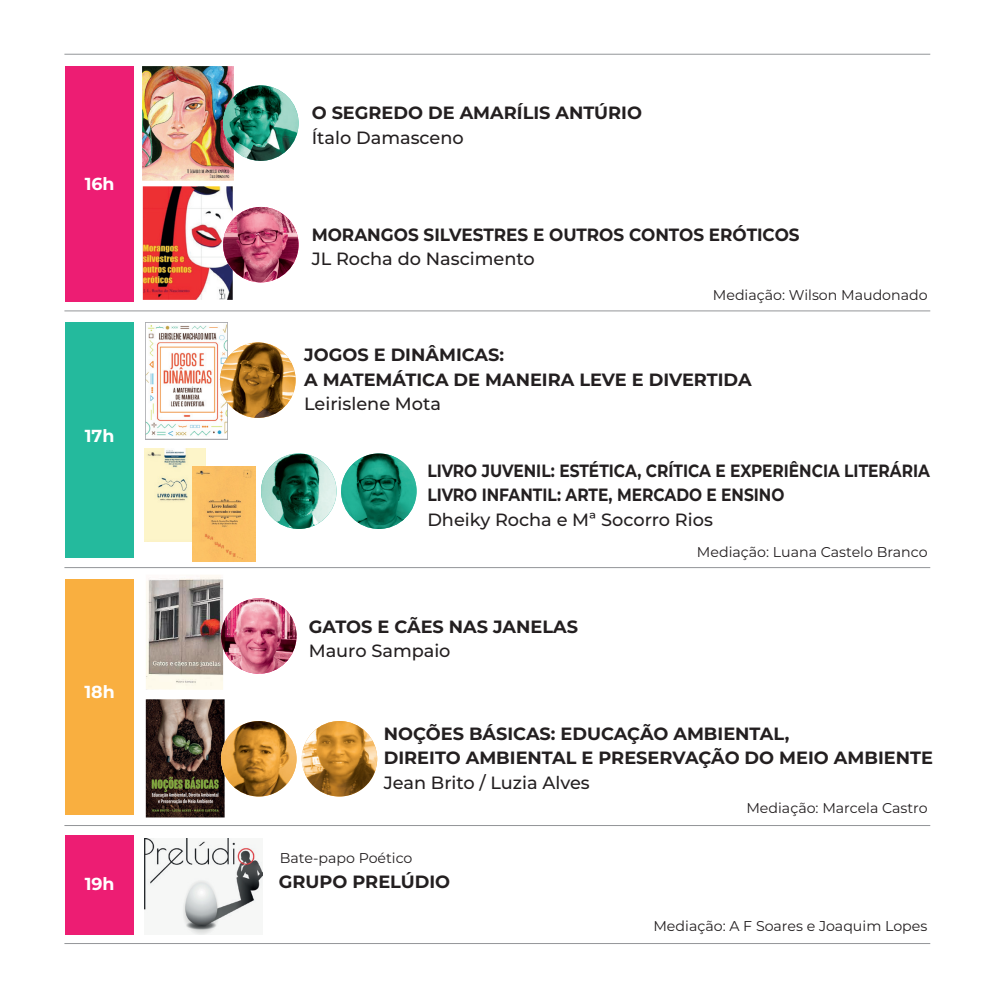
<style>
.page{position:relative;width:993px;height:993px;background:#fff}
.page>*{position:absolute;margin:0;border:0;box-sizing:border-box;transform-origin:0 0}
.t1{font:700 17.68px/24.3px "Montserrat";color:#231f20}
.t2{font:500 17.68px "Montserrat";color:#231f20}
.t3{font:700 17.68px/24.3px "Montserrat";color:#231f20;scale:.87 1}
.t4{font:700 17.68px "Montserrat";color:#231f20;scale:.95 1}
.t5{font:700 17.32px "Montserrat";color:#fff}
.t6{font:14.17px "Montserrat";color:#231f20}
</style>
<div class="page">
<img style="left:146px;top:699px;width:78px;height:118px">
<svg style="left:145px;top:322px;width:83px;height:117px"></svg>
<img style="left:146px;top:323px;width:81px;height:115px">
<img style="left:143px;top:186px;width:90px;height:114px">
<div style="left:65px;top:66px;width:68px;height:235px;background:#ed1d73"></div>
<hr style="left:64px;top:54px;width:865px;height:1px;background:#939598">
<img style="left:223px;top:207px;width:75px;height:75px;border-radius:38px">
<div style="left:65px;top:322px;width:68px;height:236px;background:#24ba9d"></div>
<hr style="left:64px;top:310px;width:865px;height:1px;background:#939598">
<div style="left:65px;top:579px;width:68px;height:235px;background:#f9af40"></div>
<hr style="left:64px;top:567px;width:865px;height:1px;background:#939598">
<hr style="left:64px;top:824px;width:865px;height:1px;background:#939598">
<svg style="left:220px;top:342px;width:75px;height:76px"></svg>
<img style="left:228px;top:353px;width:67px;height:65px">
<svg style="left:220px;top:380px;width:2px;height:13px"></svg>
<img style="left:261px;top:453px;width:75px;height:75px;border-radius:38px">
<svg style="left:341px;top:453px;width:75px;height:75px"></svg>
<img style="left:341px;top:477px;width:75px;height:14px">
<img style="left:341px;top:453px;width:37px;height:35px">
<svg style="left:221px;top:720px;width:75px;height:76px"></svg>
<img style="left:283px;top:758px;width:13px;height:29px">
<img style="left:224px;top:720px;width:34px;height:23px">
<svg style="left:301px;top:720px;width:76px;height:76px"></svg>
<img style="left:339px;top:720px;width:38px;height:66px">
<img style="left:301px;top:758px;width:35px;height:38px">
<img style="left:142px;top:66px;width:92px;height:115px">
<img style="left:223px;top:85px;width:75px;height:76px;border-radius:38px">
<img style="left:144px;top:449px;width:61px;height:92px">
<img style="left:193px;top:466px;width:62px;height:95px">
<img style="left:146px;top:575px;width:77px;height:114px">
<img style="left:221px;top:598px;width:75px;height:75px;border-radius:38px">
<div style="left:65px;top:834px;width:68px;height:100px;background:#ed1d73"></div>
<hr style="left:64px;top:942px;width:865px;height:1px;background:#939598">
<img style="left:144px;top:838px;width:118px;height:95px">
<p class="t5" style="left:85px;top:171px;width:31px">16h</p>
<p class="t5" style="left:85px;top:423px;width:31px">17h</p>
<p class="t5" style="left:84px;top:679px;width:32px">18h</p>
<p class="t5" style="left:85px;top:870px;width:31px">19h</p>
<p class="t1" style="left:311px;top:100px;width:332px">O SEGREDO DE AMARÍLIS ANTÚRIO</p>
<p class="t2" style="left:311px;top:125px;width:154px">Ítalo Damasceno</p>
<p class="t4" style="left:311px;top:222px;width:515px">MORANGOS SILVESTRES E OUTROS CONTOS ERÓTICOS</p>
<p class="t2" style="left:311px;top:246px;width:224px">JL Rocha do Nascimento</p>
<p class="t6" style="left:712px;top:285px;width:216px">Mediação: Wilson Maudonado</p>
<p class="t1" style="left:304px;top:342px;width:449px">JOGOS E DINÂMICAS:<br>A MATEMÁTICA DE MANEIRA LEVE E DIVERTIDA</p>
<p class="t2" style="left:304px;top:391px;width:138px">Leirislene Mota</p>
<p class="t3" style="left:427px;top:457px;width:579px">LIVRO JUVENIL: ESTÉTICA, CRÍTICA E EXPERIÊNCIA LITERÁRIA<br>LIVRO INFANTIL: ARTE, MERCADO E ENSINO</p>
<p class="t2" style="left:427px;top:507px;width:287px">Dheiky Rocha e Mª Socorro Rios</p>
<p class="t1" style="left:308px;top:613px;width:271px">GATOS E CÃES NAS JANELAS</p>
<p class="t2" style="left:308px;top:638px;width:143px">Mauro Sampaio</p>
<p class="t6" style="left:696px;top:541px;width:232px">Mediação: Luana Castelo Branco</p>
<p class="t1" style="left:383px;top:720px;width:550px">NOÇÕES BÁSICAS: EDUCAÇÃO AMBIENTAL,<br>DIREITO AMBIENTAL E PRESERVAÇÃO DO MEIO AMBIENTE</p>
<p class="t2" style="left:383px;top:769px;width:207px">Jean Brito / Luzia Alves</p>
<p class="t6" style="left:280px;top:848px;width:134px">Bate-papo Poético</p>
<p class="t1" style="left:279px;top:868px;width:173px">GRUPO PRELÚDIO</p>
<p class="t6" style="left:746px;top:798px;width:183px">Mediação: Marcela Castro</p>
<p class="t6" style="left:653px;top:916px;width:275px">Mediação: A F Soares e Joaquim Lopes</p>
</div>
